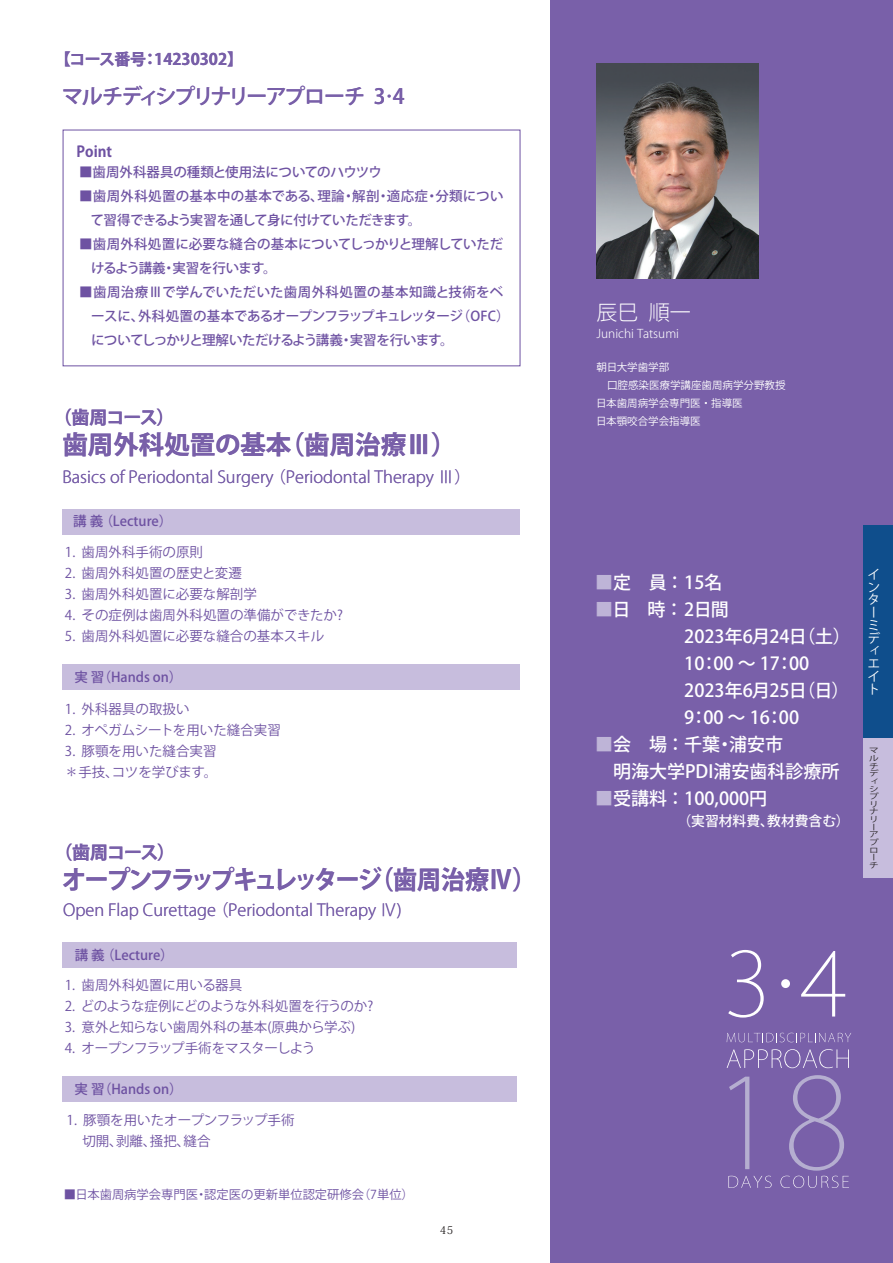
<style>
.page{position:relative;width:893px;height:1263px;background:#fff}
.page>*{position:absolute;margin:0;border:0;box-sizing:border-box;transform-origin:0 0}
.t1{font:200 88.2px "Koz Go Pr 6 N";color:#fff}
.t2{font:700 25.5px "Koz Go Pro";letter-spacing:-.085em;color:#6e52a2;scale:.94 1}
.t3{font:700 25.5px "Koz Go Pro";letter-spacing:-.01em;color:#6e52a2}
.t4{font:500 21px "Koz Go Pro";letter-spacing:-.11em;color:#6e52a2}
.t5{font:300 21px "Koz Go Pro";color:#fff}
.t6{font:500 18px/27px "Koz Go Pro";color:#fff}
.t7{font:700 18px "Koz Go Pro";letter-spacing:-.055em;color:#6e52a2}
.t8{font:300 16.5px "Koz Go Pro";color:#6e52a2}
.t9{font:700 15.9px "Koz Go Pro";color:#6e52a2}
.t10{font:700 15px "Koz Go Pro";color:#6e52a2;scale:.96 1}
.t11{font:500 13.8px "Koz Go Pro";color:#fff}
.t12{font:500 13.5px/24px "Koz Go Pro";color:#6e52a2}
.t13{font:13.5px/21px "Koz Go Pro";color:#6e52a2}
.t14{font:13.5px "Koz Go Pro";letter-spacing:-.03em;color:#6e52a2}
.t15{font:12.75px/12.8px "Koz Go Pr 6 N";color:#fff}
.t16{font:12.3px "Koz Go Pro";color:#6e52a2}
.t17{font:300 12px "Koz Go Pro";color:#fff}
.t18{font:10.65px "Koz Min Pro";color:#231f20}
.t19{font:10.5px/18px "Koz Go Pro";color:#fff}
.t20{font:7.65px/7.6px "Koz Go Pr 6 N";color:#231f20;scale:1.25 1}
.s1{color:#beb4d7}
</style>
<div class="page">
<div style="left:550px;top:0;width:343px;height:1263px;background:#7960a9"></div>
<svg style="left:729px;top:1077px;width:20px;height:92px"></svg>
<svg style="left:728px;top:1176px;width:44px;height:12px"></svg>
<svg style="left:780px;top:1075px;width:69px;height:113px"></svg>
<svg style="left:727px;top:1033px;width:124px;height:9px"></svg>
<svg style="left:727px;top:1049px;width:122px;height:19px"></svg>
<img style="left:597px;top:63px;width:161px;height:216px">
<div style="left:63px;top:942px;width:454px;height:26px;background:#c7bddd"></div>
<div style="left:63px;top:1076px;width:454px;height:25px;background:#c7bddd"></div>
<div style="left:62px;top:509px;width:458px;height:25px;background:#c7bddd"></div>
<div style="left:62px;top:665px;width:458px;height:25px;background:#c7bddd"></div>
<div style="left:863px;top:525px;width:30px;height:213px;background:#0f4e8c"></div>
<div style="left:863px;top:738px;width:30px;height:139px;background:#c7bddd"></div>
<p class="t9" style="left:55px;top:49px;width:190px">【コース番号：14230302】</p>
<h3 class="t4" style="left:62px;top:83px;width:344px">マルチディシプリナリーアプローチ 3·4</h3>
<p class="t10" style="left:77px;top:142px;width:38px">Point</p>
<p class="t12" style="left:79px;top:161px;width:304px">■歯周外科器具の種類と使用法についてのハウツウ</p>
<p class="t12" style="left:91px;top:185px;width:414px;text-indent:-11px">■歯周外科処置の基本中の基本である、理論・解剖・適応症・分類について習得できるよう実習を通して身に付けていただきます。</p>
<p class="t12" style="left:91px;top:233px;width:414px;text-indent:-12px">■歯周外科処置に必要な縫合の基本についてしっかりと理解していただけるよう講義・実習を行います。</p>
<p class="t12" style="left:91px;top:281px;width:420px;text-indent:-12px">■歯周治療Ⅲで学んでいただいた歯周外科処置の基本知識と技術をベースに、外科処置の基本であるオープンフラップキュレッタージ（OFC）についてしっかりと理解いただけるよう講義・実習を行います。</p>
<h3 class="t7" style="left:54px;top:406px;width:122px">（歯周コース）</h3>
<h2 class="t3" style="left:62px;top:429px;width:396px">歯周外科処置の基本（歯周治療Ⅲ）</h2>
<p class="t8" style="left:63px;top:466px;width:410px">Basics of Periodontal Surgery （Periodontal Therapy Ⅲ）</p>
<p class="t12" style="left:73px;top:510px;width:101px">講 義 （Lecture）</p>
<p class="t13" style="left:65px;top:542px;width:140px">1. 歯周外科手術の原則</p>
<p class="t13" style="left:65px;top:563px;width:179px">2. 歯周外科処置の歴史と変遷</p>
<p class="t13" style="left:65px;top:584px;width:194px">3. 歯周外科処置に必要な解剖学</p>
<p class="t13" style="left:65px;top:605px;width:280px">4. その症例は歯周外科処置の準備ができたか?</p>
<p class="t13" style="left:65px;top:626px;width:261px">5. 歯周外科処置に必要な縫合の基本スキル</p>
<p class="t12" style="left:74px;top:666px;width:109px">実 習（Hands on）</p>
<p class="t13" style="left:65px;top:698px;width:126px">1. 外科器具の取扱い</p>
<p class="t13" style="left:65px;top:719px;width:217px">2. オペガムシートを用いた縫合実習</p>
<p class="t13" style="left:65px;top:740px;width:154px">3. 豚顎を用いた縫合実習＊手技、コツを学びます。</p>
<h3 class="t7" style="left:55px;top:841px;width:122px">（歯周コース）</h3>
<h2 class="t2" style="left:62px;top:863px;width:506px">オープンフラップキュレッタージ（歯周治療Ⅳ）</h2>
<p class="t8" style="left:63px;top:899px;width:340px">Open Flap Curettage （Periodontal Therapy Ⅳ)</p>
<p class="t12" style="left:75px;top:943px;width:101px">講 義 （Lecture）</p>
<p class="t13" style="left:65px;top:975px;width:179px">1. 歯周外科処置に用いる器具</p>
<p class="t14" style="left:65px;top:998px;width:310px">2. どのような症例にどのような外科処置を行うのか?</p>
<p class="t13" style="left:65px;top:1017px;width:292px">3. 意外と知らない歯周外科の基本(原典から学ぶ)</p>
<p class="t14" style="left:65px;top:1040px;width:252px">4. オープンフラップ手術をマスターしよう</p>
<p class="t12" style="left:75px;top:1077px;width:109px">実 習（Hands on）</p>
<p class="t13" style="left:82px;top:1110px;width:214px;text-indent:-16px">1. 豚顎を用いたオープンフラップ手術切開、剥離、掻把、縫合</p>
<p class="t16" style="left:64px;top:1187px;width:351px">■日本歯周病学会専門医・認定医の更新単位認定研修会（7単位）</p>
<p class="t18" style="left:440px;top:1222px;width:15px">45</p>
<h3 class="t5" style="left:597px;top:298px;width:96px">辰巳 順一</h3>
<p class="t17" style="left:597px;top:325px;width:84px">Junichi Tatsumi</p>
<p class="t19" style="left:596px;top:359px;width:191px">朝日大学歯学部<br>　口腔感染医療学講座歯周病学分野教授日本歯周病学会専門医・指導医<br>日本顎咬合学会指導医</p>
<h3 class="t6" style="left:595px;top:570px;width:129px"><span class="s1">■</span>定　員 ： 15名</h3>
<h3 class="t6" style="left:684px;top:597px;width:168px;text-indent:-89px"><span class="s1">■</span>日　時 ： 2日間<br>2023年6月24日（土）<br>10：00 ～ 17：00<br>2023年6月25日（日）<br>9：00 ～ 16：00</h3>
<h3 class="t6" style="left:595px;top:732px;width:246px"><span class="s1">■</span>会　場 ： 千葉・浦安市<br>　明海大学PDI浦安歯科診療所</h3>
<h3 class="t6" style="left:595px;top:786px;width:174px"><span class="s1">■</span>受講料 ： 100,000円</h3>
<p class="t11" style="left:678px;top:812px;width:173px">（実習材料費、教材費含む）</p>
<p class="t15" style="left:867px;top:568px;width:14px">インターミディエイト</p>
<p class="t20" style="left:869px;top:747px;width:9px">マルチディシプリナリーアプローチ</p>
<h1 class="t1" style="left:724px;top:934px;width:125px">3·4</h1>
</div>
